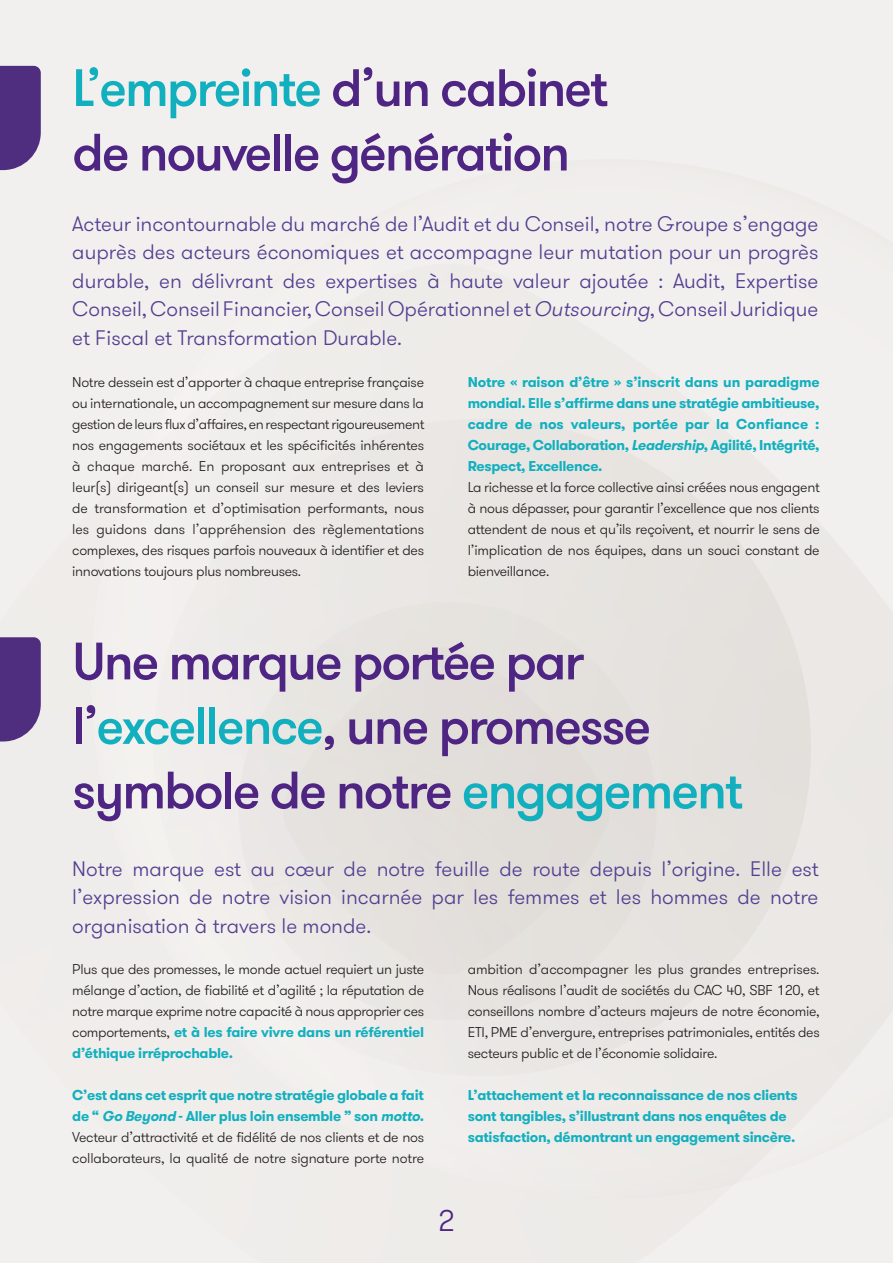
<style>
.page{position:relative;width:893px;height:1263px;background:#f2f0ee}
.page>*{position:absolute;margin:0;border:0;box-sizing:border-box;transform-origin:0 0}
._02_Headline_two_Bol{font:500 52.5px/64.5px "GT Walsheim Pro";letter-spacing:-.04em;color:#4e2582}
._02_Headline_two_Bol-2{font:500 52.5px "GT Walsheim Pro";letter-spacing:-.04em;color:#12b0bf}
._11_Body_text{font:300 30px "GT Walsheim Pro";color:#4e2582}
.D_Sub_heading_one{font:300 21px/28.5px "GT Walsheim Pro";color:#523f91;text-align:justify}
._12_Body_bullet_leve{font:300 14.25px/21px "GT Walsheim Pro";letter-spacing:-.02em;color:#231f20;text-align:justify}
._12_Body_bullet_leve-2{font:700 14.25px/21px "GT Walsheim Pro";letter-spacing:-.02em;color:#12b0bf}
.s1{color:#4e2582}
.s2{font-style:italic}
.s3{color:#12b0bf}
.s4{font-weight:700;color:#12b0bf}
</style>
<div class="page">
<div style="left:153px;top:419px;width:658px;height:657px;background:#e6e3e0;border-radius:329px"></div>
<svg style="left:0;top:637px;width:41px;height:104px;background:#5b3b87"></svg>
<svg style="left:0;top:66px;width:41px;height:104px;background:#5b3c87"></svg>
<p class="_02_Headline_two_Bol-2" style="left:72px;top:55px;width:538px">L’empreinte <span class="s1">d’un cabinet</span></p>
<p class="_02_Headline_two_Bol" style="left:72px;top:121px;width:499px">de nouvelle génération</p>
<p class="D_Sub_heading_one" style="left:72px;top:209px;width:748px">Acteur incontournable du marché de l’Audit et du Conseil, notre Groupe s’engage auprès des acteurs économiques et accompagne leur mutation pour un progrès durable, en délivrant des expertises à haute valeur ajoutée : Audit, Expertise Conseil, Conseil Financier, Conseil Opérationnel et <span class="s2">Outsourcing</span>, Conseil Juridique et Fiscal et Transformation Durable.</p>
<p class="_12_Body_bullet_leve" style="left:72px;top:372px;width:353px">Notre dessein est d’apporter à chaque entreprise française</p>
<p class="_12_Body_bullet_leve" style="left:72px;top:393px;width:353px">ou internationale, un accompagnement sur mesure dans la</p>
<p class="_12_Body_bullet_leve" style="left:72px;top:414px;width:354px">gestion de leurs flux d’affaires, en respectant rigoureusement</p>
<p class="_12_Body_bullet_leve" style="left:72px;top:435px;width:354px">nos engagements sociétaux et les spécificités inhérentes à chaque marché. En proposant aux entreprises et à leur(s) dirigeant(s) un conseil sur mesure et des leviers de transformation et d’optimisation performants, nous les guidons dans l’appréhension des règlementations complexes, des risques parfois nouveaux à identifier et des innovations toujours plus nombreuses.</p>
<p class="_12_Body_bullet_leve-2" style="left:468px;top:372px;width:353px">Notre « raison d’être » s’inscrit dans un paradigme mondial. Elle s’affirme dans une stratégie ambitieuse,</p>
<p class="_12_Body_bullet_leve-2" style="left:468px;top:414px;width:353px;text-align:justify">cadre de nos valeurs, portée par la Confiance :<br>Courage, Collaboration, <span class="s2">Leadership</span>, Agilité, Intégrité, Respect, Excellence.</p>
<p class="_12_Body_bullet_leve" style="left:468px;top:477px;width:354px">La richesse et la force collective ainsi créées nous engagent</p>
<p class="_12_Body_bullet_leve" style="left:468px;top:498px;width:354px">à nous dépasser, pour garantir l’excellence que nos clients attendent de nous et qu’ils reçoivent, et nourrir le sens de l’implication de nos équipes, dans un souci constant de bienveillance.</p>
<p class="_02_Headline_two_Bol" style="left:72px;top:630px;width:672px">Une marque portée par l’<span class="s3">excellence</span>, une promesse symbole de notre <span class="s3">engagement</span></p>
<p class="D_Sub_heading_one" style="left:72px;top:855px;width:748px">Notre marque est au cœur de notre feuille de route depuis l’origine. Elle est l’expression de notre vision incarnée par les femmes et les hommes de notre organisation à travers le monde.</p>
<p class="_12_Body_bullet_leve" style="left:72px;top:958px;width:353px">Plus que des promesses, le monde actuel requiert un juste mélange d’action, de fiabilité et d’agilité ; la réputation de notre marque exprime notre capacité à nous approprier ces comportements, <span class="s4">et à les faire vivre dans un référentiel d’éthique irréprochable.</span></p>
<p class="_12_Body_bullet_leve-2" style="left:72px;top:1084px;width:353px">C’est dans cet esprit que notre stratégie globale a fait</p>
<p class="_12_Body_bullet_leve-2" style="left:72px;top:1105px;width:353px">de “ <span class="s2">Go Beyond</span> - Aller plus loin ensemble ” son <span class="s2">motto</span>.</p>
<p class="_12_Body_bullet_leve" style="left:72px;top:1126px;width:353px">Vecteur d’attractivité et de fidélité de nos clients et de nos collaborateurs, la qualité de notre signature porte notre</p>
<p class="_12_Body_bullet_leve" style="left:468px;top:958px;width:354px">ambition d’accompagner les plus grandes entreprises.<br>Nous réalisons l’audit de sociétés du CAC 40, SBF 120, et conseillons nombre d’acteurs majeurs de notre économie, ETI, PME d’envergure, entreprises patrimoniales, entités des secteurs public et de l’économie solidaire.</p>
<p class="_12_Body_bullet_leve-2" style="left:468px;top:1084px;width:331px">L’attachement et la reconnaissance de nos clients</p>
<p class="_12_Body_bullet_leve-2" style="left:468px;top:1105px;width:320px">sont tangibles, s’illustrant dans nos enquêtes de</p>
<p class="_12_Body_bullet_leve-2" style="left:468px;top:1126px;width:329px">satisfaction, démontrant un engagement sincère.</p>
<p class="_11_Body_text" style="left:438px;top:1202px;width:19px">2</p>
</div>
